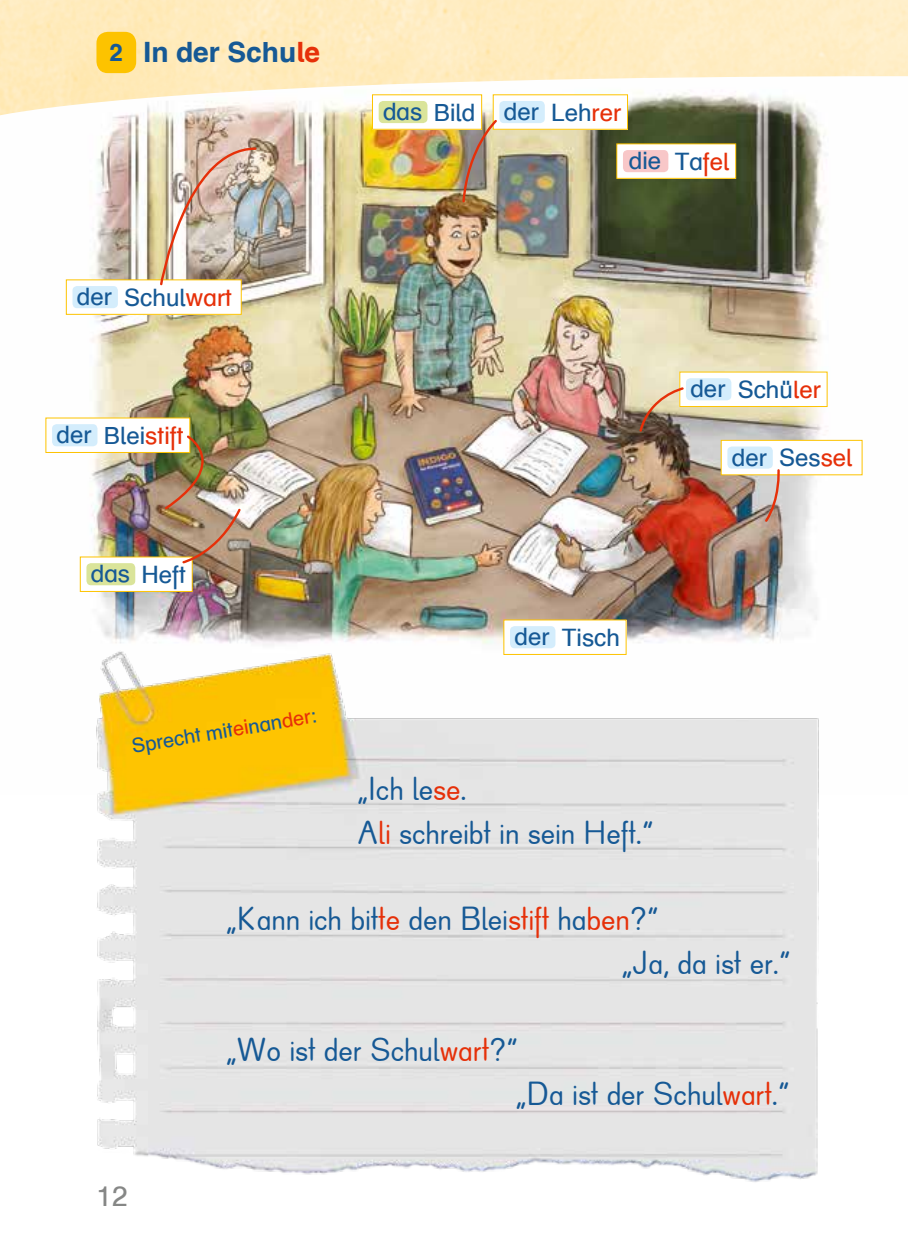
<style>
.page{position:relative;width:908px;height:1248px;background:#fff}
.page>*{position:absolute;margin:0;border:0;box-sizing:border-box;transform-origin:0 0}
.t1{font:300 33px/44px "Fara Rund";color:#165995}
.t2{font:28px "Schulbuch Nord OE Bold";color:#165995}
.t3{font:28px "Schulbuch Nord OE Roman";color:#868786}
.t4{font:24px "Schulbuch Nord OE Roman";color:#165995}
.t5{font:20px "Schulbuch Nord OE Roman";color:#165995}
.s1{font-size:24px}
.s2{color:#e63009}
</style>
<div class="page">
<img style="left:0;top:115px;width:863px;height:514px">
<img style="left:0;top:0;width:907px;height:115px">
<img style="left:96px;top:629px;width:723px;height:553px">
<div style="left:96px;top:32px;width:40px;height:41px;background:#fdc300;border-radius:11px"></div>
<div style="left:66px;top:280px;width:175px;height:34px;background:#fff"></div>
<div style="left:72px;top:286px;width:46px;height:22px;background:#d4edfc;border-radius:5px"></div>
<div style="left:66px;top:279px;width:176px;height:36px;border:1px solid #fdc300"></div>
<img style="left:158px;top:146px;width:100px;height:141px">
<div style="left:372px;top:95px;width:109px;height:34px;background:#fff"></div>
<div style="left:378px;top:101px;width:49px;height:22px;background:#dae49a;border-radius:5px"></div>
<div style="left:372px;top:94px;width:110px;height:36px;border:1px solid #fdc300"></div>
<div style="left:616px;top:144px;width:119px;height:34px;background:#fff"></div>
<div style="left:622px;top:150px;width:46px;height:22px;background:#f8c7c8;border-radius:5px"></div>
<div style="left:616px;top:143px;width:119px;height:36px;border:1px solid #fdc300"></div>
<div style="left:493px;top:95px;width:134px;height:34px;background:#fff"></div>
<div style="left:499px;top:101px;width:45px;height:22px;background:#d4edfc;border-radius:5px"></div>
<div style="left:492px;top:94px;width:135px;height:36px;border:1px solid #fdc300"></div>
<svg style="left:461px;top:118px;width:38px;height:86px;background:#b59f85"></svg>
<div style="left:679px;top:372px;width:147px;height:34px;background:#fff"></div>
<div style="left:685px;top:378px;width:46px;height:22px;background:#d4edfc;border-radius:5px"></div>
<div style="left:679px;top:371px;width:148px;height:36px;border:1px solid #fdc300"></div>
<div style="left:720px;top:440px;width:141px;height:35px;background:#fff"></div>
<div style="left:727px;top:446px;width:45px;height:22px;background:#d4edfc;border-radius:5px"></div>
<div style="left:720px;top:440px;width:142px;height:35px;border:1px solid #fdc300"></div>
<svg style="left:637px;top:385px;width:48px;height:48px;background:#b59f84"></svg>
<svg style="left:762px;top:468px;width:18px;height:56px"></svg>
<div style="left:503px;top:620px;width:122px;height:34px;background:#fff"></div>
<div style="left:510px;top:626px;width:45px;height:22px;background:#d4edfc;border-radius:5px"></div>
<div style="left:503px;top:619px;width:123px;height:36px;border:1px solid #fdc300"></div>
<div style="left:80px;top:557px;width:112px;height:34px;background:#fff"></div>
<div style="left:86px;top:563px;width:49px;height:22px;background:#dae49a;border-radius:5px"></div>
<div style="left:80px;top:556px;width:113px;height:36px;border:1px solid #fdc300"></div>
<div style="left:46px;top:418px;width:144px;height:34px;background:#fff"></div>
<div style="left:52px;top:424px;width:45px;height:22px;background:#d4edfc;border-radius:5px"></div>
<div style="left:45px;top:417px;width:145px;height:36px;border:1px solid #fdc300"></div>
<img style="left:163px;top:433px;width:79px;height:132px">
<p class="t2" style="left:110px;top:35px;width:212px"><span class="s1">2</span> In der Schu<span class="s2">le</span></p>
<p class="t4" style="left:383px;top:97px;width:94px">das Bild</p>
<p class="t4" style="left:503px;top:97px;width:119px">der Leh<span class="s2">rer</span></p>
<p class="t4" style="left:628px;top:146px;width:102px">die Ta<span class="s2">fel</span></p>
<p class="t4" style="left:77px;top:282px;width:156px">der Schul<span class="s2">wart</span></p>
<p class="t4" style="left:56px;top:420px;width:128px">der Blei<span class="s2">stift</span></p>
<p class="t4" style="left:91px;top:559px;width:97px">das Heft</p>
<p class="t5" style="left:130px;top:734px;width:188px;rotate:-10deg">Sprecht mit<span class="s2">ei</span>nan<span class="s2">der</span>:</p>
<p class="t4" style="left:690px;top:374px;width:132px">der Schü<span class="s2">ler</span></p>
<p class="t4" style="left:731px;top:442px;width:122px">der Ses<span class="s2">sel</span></p>
<p class="t4" style="left:514px;top:622px;width:107px">der Tisch</p>
<p class="t1" style="left:357px;top:768px;width:297px">„Ich le<span class="s2">se</span>.<br>A<span class="s2">li</span> schreibt in sein Heft.“</p>
<p class="t1" style="left:621px;top:898px;width:170px;text-indent:-395px">„Kann ich bit<span class="s2">te</span> den Blei<span class="s2">stift</span> ha<span class="s2">ben</span>?“<br>„Ja, da ist er.“</p>
<p class="t3" style="left:96px;top:1178px;width:33px">12</p>
<p class="t1" style="left:515px;top:1029px;width:275px;text-indent:-289px">„Wo ist der Schul<span class="s2">wart</span>?“<br>„Da ist der Schul<span class="s2">wart</span>.“</p>
</div>
